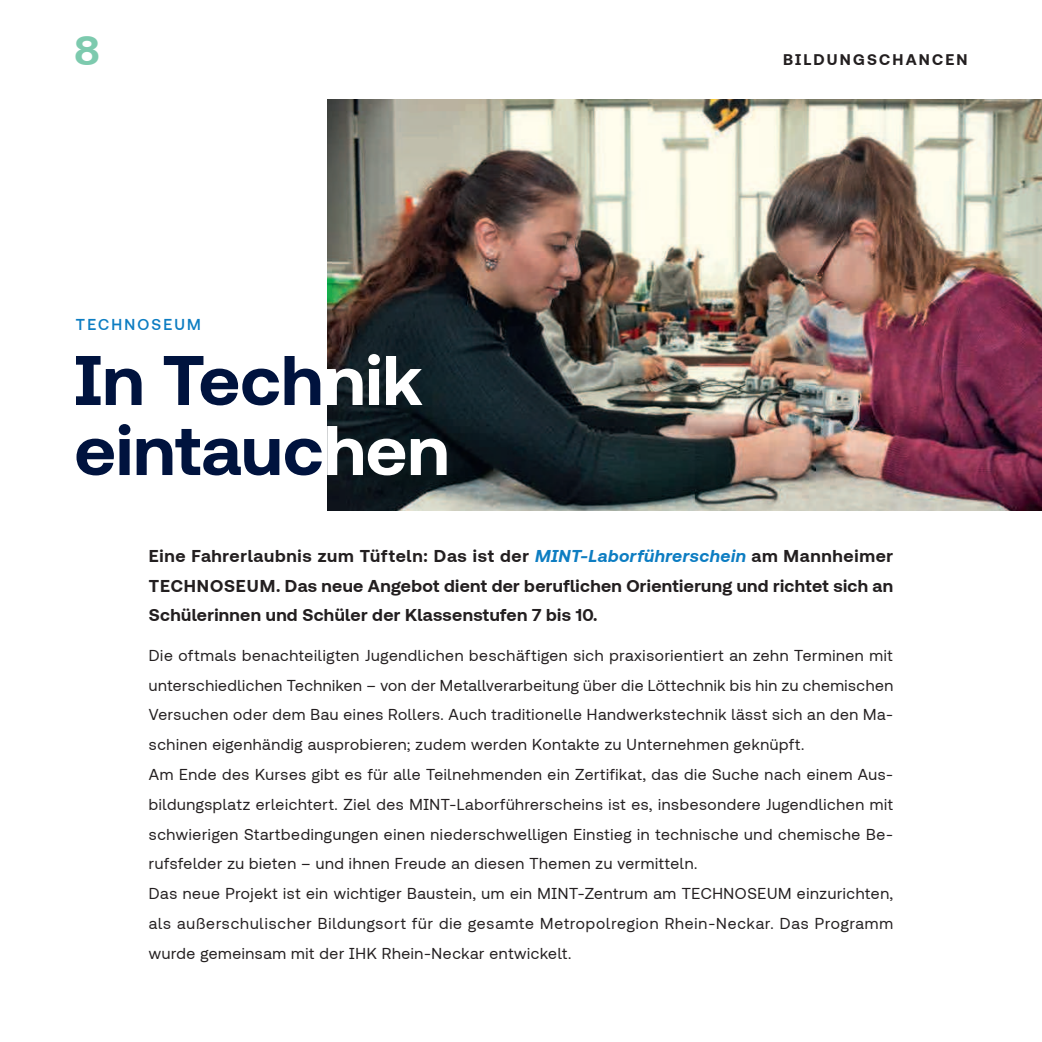
<style>
.page{position:relative;width:1042px;height:1042px;background:#fff}
.page>*{position:absolute;margin:0;border:0;box-sizing:border-box;transform-origin:0 0}
.t1{font:700 70px/70px "TUVSUD Pro";color:#00133e}
.t2{font:700 42px "TUVSUD Pro";color:#7dcaae}
.t3{font:700 17.5px/29.8px "TUVSUD Pro";letter-spacing:.02em;color:#231f20;text-align:justify}
.t4{font:15.75px/29.8px "TUVSUD Pro";letter-spacing:.04em;color:#231f20}
.t5{font:700 15.75px "TUVSUD Pro";letter-spacing:.14em;color:#231f20}
.t6{font:500 15.75px "TUVSUD Pro";letter-spacing:.14em;color:#0d7dc2}
.s1{color:#fff}
.s2{font-style:italic;color:#0d7dc2}
</style>
<div class="page">
<img style="left:327px;top:99px;width:715px;height:411px">
<h2 class="t2" style="left:74px;top:35px;width:27px">8</h2>
<p class="t6" style="left:76px;top:315px;width:126px">TECHNOSEUM</p>
<h1 class="t1" style="left:74px;top:352px;width:376px">In Tech<span class="s1">nik </span>eintauc<span class="s1">hen</span></h1>
<p class="t5" style="left:783px;top:50px;width:186px">BILDUNGSCHANCEN</p>
<p class="t3" style="left:149px;top:542px;width:746px">Eine Fahrerlaubnis zum Tüfteln: Das ist der <span class="s2">MINT-Laborführerschein</span> am Mannheimer TECHNOSEUM. Das neue Angebot dient der beruflichen Orientierung und richtet sich an Schülerinnen und Schüler der Klassenstufen 7 bis 10.</p>
<p class="t4" style="left:149px;top:642px;width:746px">Die oftmals benachteiligten Jugendlichen beschäftigen sich praxisorientiert an zehn Terminen mit unterschiedlichen Techniken – von der Metallverarbeitung über die Löttechnik bis hin zu chemischen Versuchen oder dem Bau eines Rollers. Auch traditionelle Handwerkstechnik lässt sich an den Ma&shy;schinen eigenhändig ausprobieren; zudem werden Kontakte zu Unternehmen geknüpft.<br>Am Ende des Kurses gibt es für alle Teilnehmenden ein Zertifikat, das die Suche nach einem Aus&shy;bildungsplatz erleichtert. Ziel des MINT-Laborführerscheins ist es, insbesondere Jugendlichen mit schwierigen Startbedingungen einen niederschwelligen Einstieg in technische und chemische Be&shy;rufsfelder zu bieten – und ihnen Freude an diesen Themen zu vermitteln.<br>Das neue Projekt ist ein wichtiger Baustein, um ein MINT-Zentrum am TECHNOSEUM einzurichten, als außerschulischer Bildungsort für die gesamte Metropolregion Rhein-Neckar. Das Programm wurde gemeinsam mit der IHK Rhein-Neckar entwickelt.</p>
</div>
